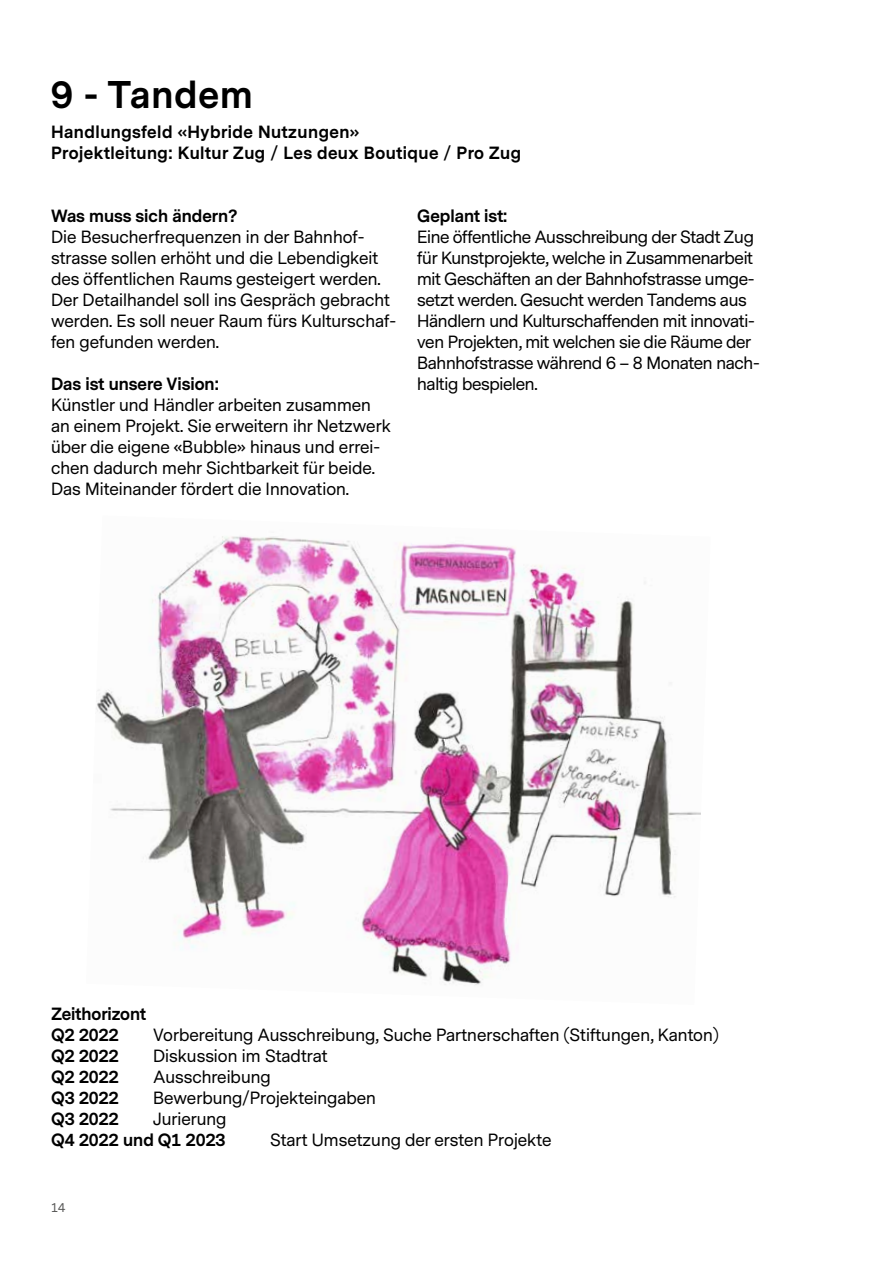
<style>
.page{position:relative;width:893px;height:1263px;background:#fff}
.page>*{position:absolute;margin:0;border:0;box-sizing:border-box;transform-origin:0 0}
.t1{font:700 36px "Messina Sans";letter-spacing:.03em;color:#000}
.t2{font:16.5px/21px "Messina Sans";color:#000}
.t3{font:16.5px/21px "Messina Sans";letter-spacing:-.02em;color:#000}
.t4{font:700 16.5px/21px "Messina Sans";color:#000}
.t5{font:700 16.5px/21px "Messina Sans";letter-spacing:.03em;color:#000}
.t6{font:12px "Messina Sans";color:#575756}
</style>
<div class="page">
<img style="left:96px;top:536px;width:605px;height:449px">
<h1 class="t1" style="left:51px;top:70px;width:203px">9 - Tandem</h1>
<p class="t5" style="left:51px;top:122px;width:472px">Handlungsfeld «Hybride Nutzungen»<br>Projektleitung: Kultur Zug / Les deux Boutique / Pro Zug</p>
<p class="t4" style="left:51px;top:206px;width:188px">Was muss sich ändern?</p>
<p class="t2" style="left:51px;top:227px;width:347px">Die Besucherfrequenzen in der Bahnhof&shy;strasse sollen erhöht und die Lebendigkeit des öffentlichen Raums gesteigert werden.<br>Der Detailhandel soll ins Gespräch gebracht werden. Es soll neuer Raum fürs Kulturschaf&shy;fen gefunden werden.</p>
<p class="t4" style="left:51px;top:374px;width:169px">Das ist unsere Vision:</p>
<p class="t2" style="left:51px;top:395px;width:341px">Künstler und Händler arbeiten zusammen an einem Projekt. Sie erweitern ihr Netzwerk über die eigene «Bubble» hinaus und errei&shy;chen dadurch mehr Sichtbarkeit für beide.<br>Das Miteinander fördert die Innovation.</p>
<p class="t4" style="left:417px;top:206px;width:92px">Geplant ist:</p>
<p class="t3" style="left:417px;top:227px;width:344px">Eine öffentliche Ausschreibung der Stadt Zug für Kunstprojekte, welche in Zusammenarbeit mit Geschäften an der Bahnhofstrasse umge&shy;setzt werden. Gesucht werden Tandems aus Händlern und Kulturschaffenden mit innovati&shy;ven Projekten, mit welchen sie die Räume der Bahnhofstrasse während 6 – 8 Monaten nach&shy;haltig bespielen.</p>
<p class="t4" style="left:51px;top:1004px;width:97px">Zeithorizont<br>Q2 2022</p>
<p class="t2" style="left:153px;top:1025px;width:567px">Vorbereitung Ausschreibung, Suche Partnerschaften (Stiftungen, Kanton)</p>
<p class="t4" style="left:51px;top:1046px;width:69px">Q2 2022</p>
<p class="t2" style="left:153px;top:1046px;width:176px">Diskussion im Stadtrat</p>
<p class="t4" style="left:51px;top:1067px;width:69px">Q2 2022</p>
<p class="t2" style="left:153px;top:1067px;width:119px">Ausschreibung</p>
<p class="t4" style="left:51px;top:1088px;width:69px">Q3 2022</p>
<p class="t2" style="left:153px;top:1088px;width:224px">Bewerbung/Projekteingaben</p>
<p class="t4" style="left:51px;top:1109px;width:69px">Q3 2022</p>
<p class="t2" style="left:153px;top:1109px;width:75px">Jurierung</p>
<p class="t4" style="left:51px;top:1130px;width:176px">Q4 2022 und Q1 2023</p>
<p class="t2" style="left:270px;top:1130px;width:283px">Start Umsetzung der ersten Projekte</p>
<p class="t6" style="left:51px;top:1199px;width:16px">14</p>
</div>
